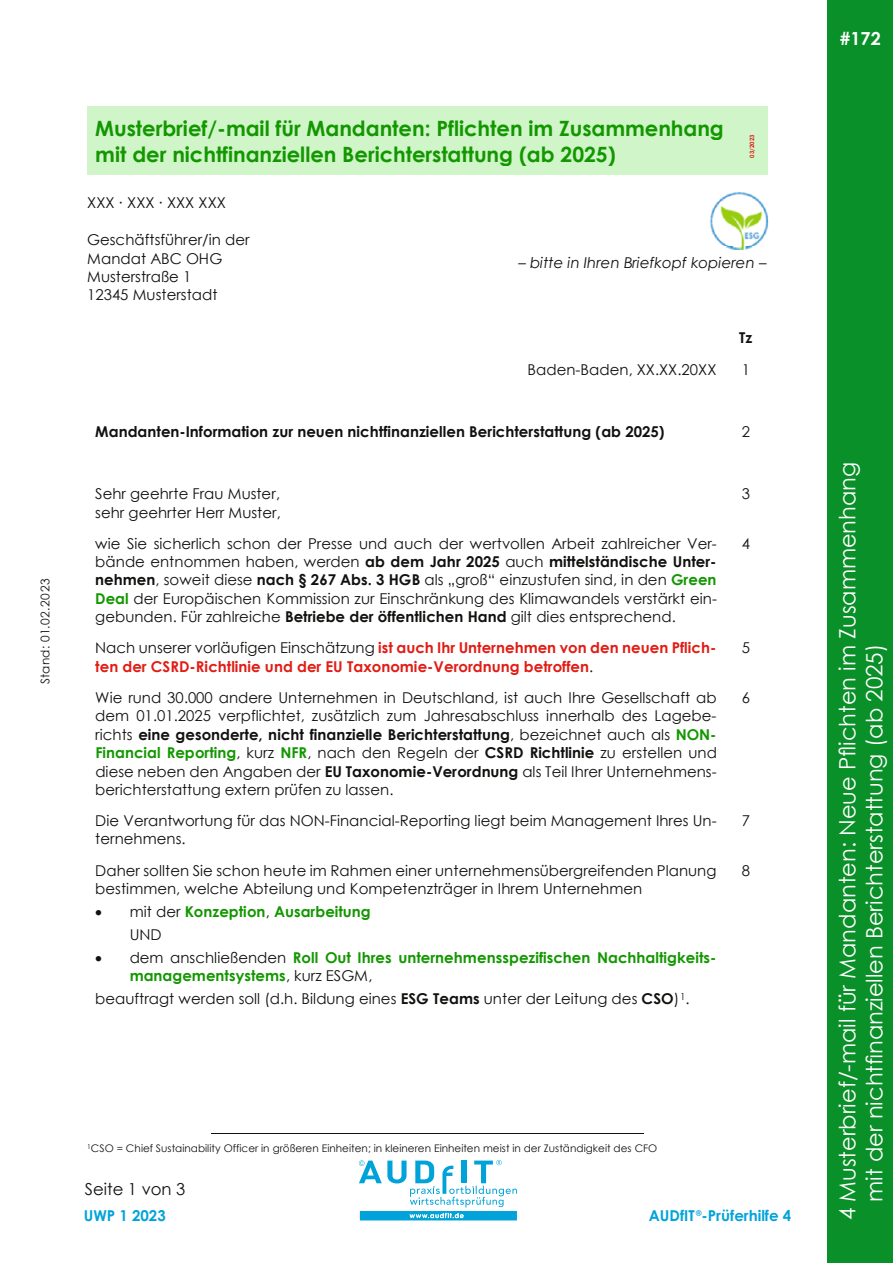
<style>
.page{position:relative;width:893px;height:1263px;background:#fff}
.page>*{position:absolute;margin:0;border:0;box-sizing:border-box;transform-origin:0 0}
.t1{font:22.5px/27px "Century Gothic";color:#fff}
.t2{font:700 21px/25.8px "Century Gothic";color:#139700}
.t3{font:700 18px "Century Gothic";color:#fff}
.t4{font:16.5px "Century Gothic";color:#11110f}
.t5{font:15px/18.5px "Century Gothic";color:#11110f}
.t6{font:700 15px/18.3px "Century Gothic";color:#e11c15}
.t7{font:700 15px/23.1px "Century Gothic";color:#139700}
.t8{font:700 15px "Century Gothic";color:#11110f}
.t9{font:italic 15px "Century Gothic";color:#11110f}
.t10{font:15px "Century Gothic Bold R";color:#00a3d9}
.t11{font:12px "Century Gothic";letter-spacing:.04em;color:#11110f}
.t12{font:10.5px "Century Gothic";color:#11110f}
.t13{font:700 6px "Century Gothic";letter-spacing:.015em;color:#e11c15}
.s1{font-weight:700}
.s2{font-weight:700;color:#139700}
.s3{font-weight:400;color:#11110f}
.s4{color:#11110f}
</style>
<div class="page">
<div style="left:95px;top:115px;width:633px;height:26px;background:#d0f5c9"></div>
<div style="left:95px;top:141px;width:633px;height:25px;background:#d0f5c9"></div>
<div style="left:736px;top:115px;width:32px;height:51px;background:#d0f5c9"></div>
<div style="left:87px;top:106px;width:649px;height:9px;background:#d0f5c9"></div>
<div style="left:736px;top:106px;width:32px;height:9px;background:#d0f5c9"></div>
<div style="left:87px;top:166px;width:649px;height:9px;background:#d0f5c9"></div>
<div style="left:736px;top:166px;width:32px;height:9px;background:#d0f5c9"></div>
<hr style="left:211px;top:1133px;width:432px;height:1px;background:#11110f">
<img style="left:710px;top:192px;width:58px;height:55px">
<svg style="left:727px;top:248px;width:24px;height:2px"></svg>
<img style="left:726px;top:247px;width:27px;height:1px">
<div style="left:827px;top:0;width:66px;height:1263px;background:#099028"></div>
<svg style="left:359px;top:1160px;width:158px;height:60px"></svg>
<p class="t11" style="left:37px;top:684px;width:107px;rotate:-90deg">Stand: 01.02.2023</p>
<h2 class="t2" style="left:95px;top:114px;width:630px">Musterbrief/-mail für Mandanten: Pflichten im Zusammenhang mit der nichtfinanziellen Berichterstattung (ab 2025)</h2>
<p class="t13" style="left:747px;top:158px;width:24px;rotate:-90deg">03/2023</p>
<p class="t5" style="left:87px;top:193px;width:140px">XXX ∙ XXX ∙ XXX XXX</p>
<p class="t5" style="left:87px;top:230px;width:164px">Geschäftsführer/in der<br>Mandat ABC OHG<br>Musterstraße 1<br>12345 Musterstadt</p>
<p class="t9" style="left:518px;top:252px;width:249px">– bitte in Ihren Briefkopf kopieren –</p>
<p class="t8" style="left:739px;top:327px;width:15px">Tz</p>
<p class="t5" style="left:527px;top:360px;width:191px">Baden-Baden, XX.XX.20XX</p>
<p class="t5" style="left:742px;top:360px;width:10px">1</p>
<p class="t8" style="left:95px;top:420px;width:571px">Mandanten-Information zur neuen nichtfinanziellen Berichterstattung (ab 2025)</p>
<p class="t5" style="left:742px;top:422px;width:10px">2</p>
<p class="t5" style="left:95px;top:484px;width:187px">Sehr geehrte Frau Muster, sehr geehrter Herr Muster,</p>
<p class="t5" style="left:742px;top:484px;width:10px">3</p>
<p class="t5" style="left:95px;top:534px;width:623px;text-align:justify">wie Sie sicherlich schon der Presse und auch der wertvollen Arbeit zahlreicher Ver&shy;bände entnommen haben, werden <span class="s1">ab dem Jahr 2025</span> auch <span class="s1">mittelständische Unter&shy;nehmen</span>, soweit diese <span class="s1">nach § 267 Abs. 3 HGB</span> als „groß“ einzustufen sind, in den <span class="s2">Green Deal</span> der Europäischen Kommission zur Einschränkung des Klimawandels verstärkt ein&shy;gebunden. Für zahlreiche <span class="s1">Betriebe der öffentlichen Hand</span> gilt dies entsprechend.</p>
<p class="t5" style="left:742px;top:534px;width:10px">4</p>
<p class="t6" style="left:95px;top:638px;width:623px"><span class="s3">Nach unserer vorläufigen Einschätzung</span> ist auch Ihr Unternehmen von den neuen Pflich&shy;ten der CSRD-Richtlinie und der EU Taxonomie-Verordnung betroffen<span class="s3">.</span></p>
<p class="t5" style="left:742px;top:639px;width:10px">5</p>
<p class="t5" style="left:95px;top:688px;width:623px;text-align:justify">Wie rund 30.000 andere Unternehmen in Deutschland, ist auch Ihre Gesellschaft ab dem 01.01.2025 verpflichtet, zusätzlich zum Jahresabschluss innerhalb des Lagebe&shy;richts <span class="s1">eine gesonderte, nicht finanzielle Berichterstattung</span>, bezeichnet auch als <span class="s2">NON-Financial Reporting</span>, kurz <span class="s2">NFR</span>, nach den Regeln der <span class="s1">CSRD Richtlinie</span> zu erstellen und diese neben den Angaben der <span class="s1">EU Taxonomie-Verordnung</span> als Teil Ihrer Unternehmens&shy;berichterstattung extern prüfen zu lassen.</p>
<p class="t5" style="left:742px;top:688px;width:10px">6</p>
<p class="t5" style="left:95px;top:811px;width:623px">Die Verantwortung für das NON-Financial-Reporting liegt beim Management Ihres Un&shy;ternehmens.</p>
<p class="t5" style="left:742px;top:811px;width:10px">7</p>
<p class="t5" style="left:95px;top:861px;width:623px">Daher sollten Sie schon heute im Rahmen einer unternehmensübergreifenden Planung bestimmen, welche Abteilung und Kompetenzträger in Ihrem Unternehmen</p>
<p class="t7" style="left:130px;top:899px;width:243px;text-indent:-34px"><span class="s4">•</span> <span class="s3">mit der</span> Konzeption<span class="s3">,</span> Ausarbeitung<br><span class="s3">UND</span></p>
<p class="t7" style="left:130px;top:947px;width:588px;line-height:18.3px;text-indent:-34px"><span class="s4">•</span> <span class="s3">dem anschließenden</span> Roll Out Ihres unternehmensspezifischen Nachhaltigkeits&shy;managementsystems<span class="s3">, kurz ESGM,</span></p>
<p class="t5" style="left:95px;top:989px;width:596px">beauftragt werden soll (d.h. Bildung eines <span class="s1">ESG Teams</span> unter der Leitung des <span class="s1">CSO</span>)<sup>1</sup>.</p>
<p class="t5" style="left:742px;top:861px;width:10px">8</p>
<p class="t12" style="left:87px;top:1141px;width:572px"><sup>1</sup>CSO = Chief Sustainability Officer in größeren Einheiten; in kleineren Einheiten meist in der Zuständigkeit des CFO</p>
<p class="t4" style="left:85px;top:1177px;width:102px">Seite 1 von 3</p>
<p class="t10" style="left:84px;top:1204px;width:83px">UWP 1 2023</p>
<p class="t10" style="left:649px;top:1204px;width:144px">AUDfIT®-Prüferhilfe 4</p>
<p class="t3" style="left:840px;top:24px;width:43px">#172</p>
<h1 class="t1" style="left:833px;top:1202px;width:741px;text-indent:-19px;rotate:-90deg">4 Musterbrief/-mail für Mandanten: Neue Pflichten im Zusammenhang mit der nichtfinanziellen Berichterstattung (ab 2025)</h1>
</div>
